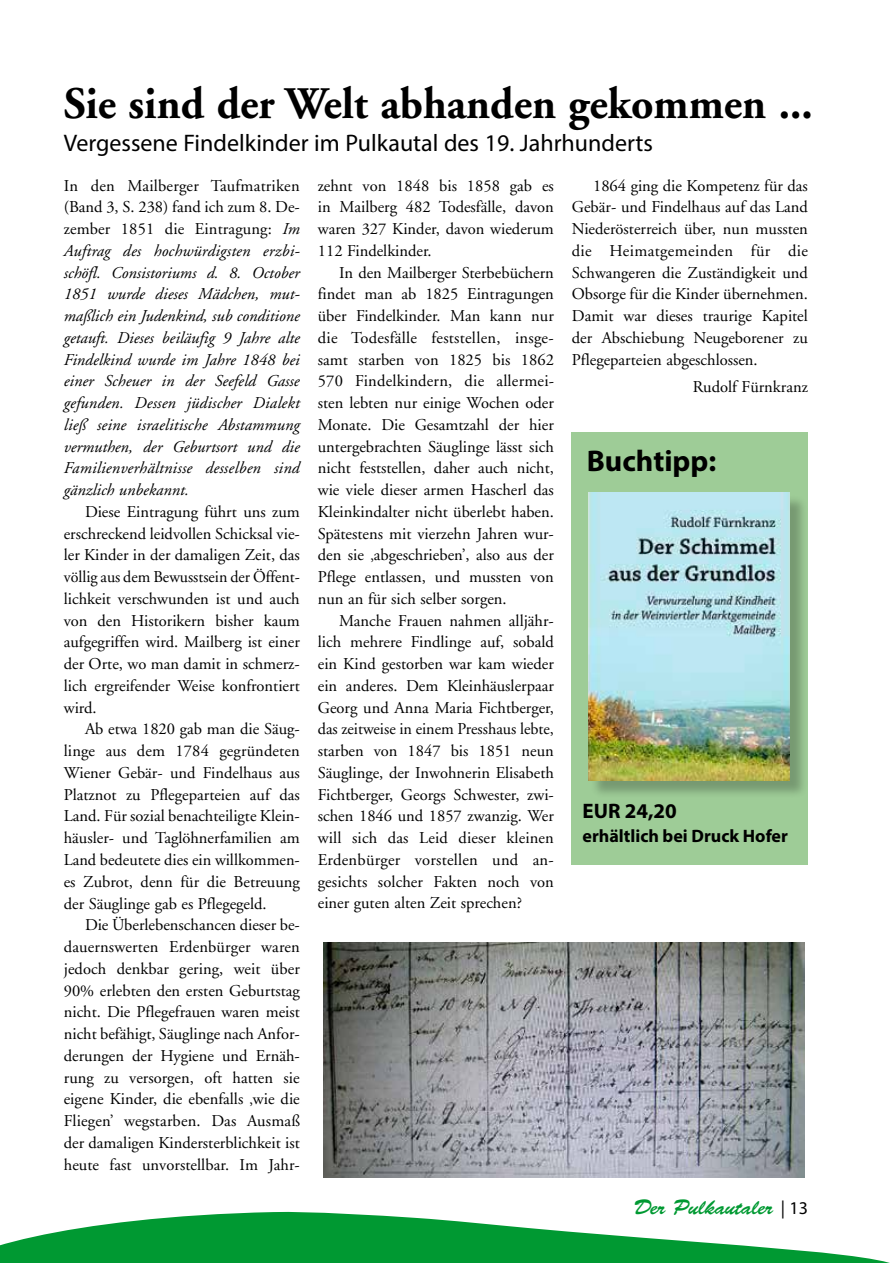
<style>
.page{position:relative;width:893px;height:1263px;background:#fff}
.page>*{position:absolute;margin:0;border:0;box-sizing:border-box;transform-origin:0 0}
.t1{font:700 45px "Adobe Garamond";color:#000}
.t2{font:700 30px "Myriad Pro";color:#000}
.t3{font:24px "Myriad Pro";color:#000}
.t4{font:21px "Brush Script Std";color:#009932}
.t5{font:700 21px "Myriad Pro";color:#000}
.t6{font:700 18px "Myriad Pro";color:#000}
.t7{font:16.5px/21.8px "Adobe Garamond";color:#000;text-align:justify}
.t8{font:italic 16.5px/21.8px "Adobe Garamond";letter-spacing:.015em;color:#000;text-align:justify}
.t9{font:700 16.5px "Calibri";color:#000}
.s1{font-style:normal}
.s2{font-family:"Myriad Pro";font-size:18px;color:#000}
</style>
<div class="page">
<svg style="left:0;top:1211px;width:890px;height:52px;fill:#009932"></svg>
<img style="left:324px;top:943px;width:481px;height:235px">
<div style="left:572px;top:432px;width:236px;height:432px;background:#9ecc97"></div>
<div style="left:590px;top:495px;width:218px;height:304px;background:#000;opacity:.25"></div>
<img style="left:588px;top:492px;width:201px;height:288px">
<h1 class="t1" style="left:64px;top:79px;width:750px">Sie sind der Welt abhanden gekommen ...</h1>
<h3 class="t3" style="left:64px;top:128px;width:591px">Vergessene Findelkinder im Pulkautal des 19. Jahrhunderts</h3>
<p class="t8" style="left:64px;top:175px;width:238px"><span class="s1">In den Mailberger Taufmatriken (Band 3, S. 238) fand ich zum 8. De&shy;zember 1851 die Eintragung:</span> Im Auftrag des hochwürdigsten erzbi&shy;schöfl. Consistoriums d. 8. October 1851 wurde dieses Mädchen, mut&shy;maßlich ein Judenkind, sub conditione getauft. Dieses beiläufig 9 Jahre alte Findelkind wurde im Jahre 1848 bei einer Scheuer in der Seefeld Gasse gefunden. Dessen jüdischer Dialekt ließ seine israelitische Abstammung vermuthen, der Geburtsort und die Familienverhältnisse desselben sind gänzlich unbekannt.</p>
<p class="t7" style="left:64px;top:501px;width:238px;text-indent:21px">Diese Eintragung führt uns zum erschreckend leidvollen Schicksal vie&shy;ler Kinder in der damaligen Zeit, das völlig aus dem Bewusstsein der Öffent&shy;lichkeit verschwunden ist und auch von den Historikern bisher kaum aufgegriffen wird. Mailberg ist einer der Orte, wo man damit in schmerz&shy;lich ergreifender Weise konfrontiert wird.</p>
<p class="t7" style="left:64px;top:719px;width:238px;text-indent:21px">Ab etwa 1820 gab man die Säug&shy;linge aus dem 1784 gegründeten Wiener Gebär- und Findelhaus aus Platznot zu Pflegeparteien auf das Land. Für sozial benachteiligte Klein&shy;häusler- und Taglöhnerfamilien am Land bedeutete dies ein willkommen&shy;es Zubrot, denn für die Betreuung der Säuglinge gab es Pflegegeld.</p>
<p class="t7" style="left:64px;top:914px;width:238px;text-indent:21px">Die Überlebenschancen dieser be&shy;dauernswerten Erdenbürger waren jedoch denkbar gering, weit über 90% erlebten den ersten Geburtstag nicht. Die Pflegefrauen waren meist nicht befähigt, Säuglinge nach Anfor&shy;derungen der Hygiene und Ernäh&shy;rung zu versorgen, oft hatten sie eigene Kinder, die ebenfalls ‚wie die Fliegen’ wegstarben. Das Ausmaß der damaligen Kindersterblichkeit ist heute fast unvorstellbar. Im Jahr-</p>
<p class="t7" style="left:318px;top:175px;width:238px">zehnt von 1848 bis 1858 gab es in Mailberg 482 Todesfälle, davon waren 327 Kinder, davon wiederum 112 Findelkinder.</p>
<p class="t7" style="left:318px;top:262px;width:238px;text-indent:21px">In den Mailberger Sterbebüchern findet man ab 1825 Eintragungen über Findelkinder. Man kann nur die Todesfälle feststellen, insge&shy;samt starben von 1825 bis 1862<br>570 Findelkindern, die allermei&shy;sten lebten nur einige Wochen oder Monate. Die Gesamtzahl der hier untergebrachten Säuglinge lässt sich nicht feststellen, daher auch nicht, wie viele dieser armen Hascherl das Kleinkindalter nicht überlebt haben.<br>Spätestens mit vierzehn Jahren wur&shy;den sie ‚abgeschrieben’, also aus der Pflege entlassen, und mussten von nun an für sich selber sorgen.</p>
<p class="t7" style="left:318px;top:610px;width:238px;text-indent:21px">Manche Frauen nahmen alljähr&shy;lich mehrere Findlinge auf, sobald ein Kind gestorben war kam wieder ein anderes. Dem Kleinhäuslerpaar Georg und Anna Maria Fichtberger, das zeitweise in einem Presshaus lebte, starben von 1847 bis 1851 neun Säuglinge, der Inwohnerin Elisabeth Fichtberger, Georgs Schwester, zwi&shy;schen 1846 und 1857 zwanzig. Wer will sich das Leid dieser kleinen Erdenbürger vorstellen und an&shy;gesichts solcher Fakten noch von einer guten alten Zeit sprechen?</p>
<p class="t7" style="left:572px;top:175px;width:238px;text-indent:21px">1864 ging die Kompetenz für das Gebär- und Findelhaus auf das Land Niederösterreich über, nun mussten die Heimatgemeinden für die Schwangeren die Zuständigkeit und Obsorge für die Kinder übernehmen.<br>Damit war dieses traurige Kapitel der Abschiebung Neugeborener zu Pflegeparteien abgeschlossen.</p>
<p class="t7" style="left:693px;top:376px;width:117px">Rudolf Fürnkranz</p>
<h2 class="t2" style="left:587px;top:441px;width:131px">Buchtipp:</h2>
<p class="t5" style="left:583px;top:797px;width:96px">EUR 24,20</p>
<p class="t6" style="left:583px;top:824px;width:207px">erhältlich bei Druck Hofer</p>
<p class="t9" style="left:544px;top:819px;width:169px">Marktgmeinde Mailberg</p>
<p class="t4" style="left:634px;top:1195px;width:176px">Der Pulkautaler <span class="s2">| 13</span></p>
</div>
